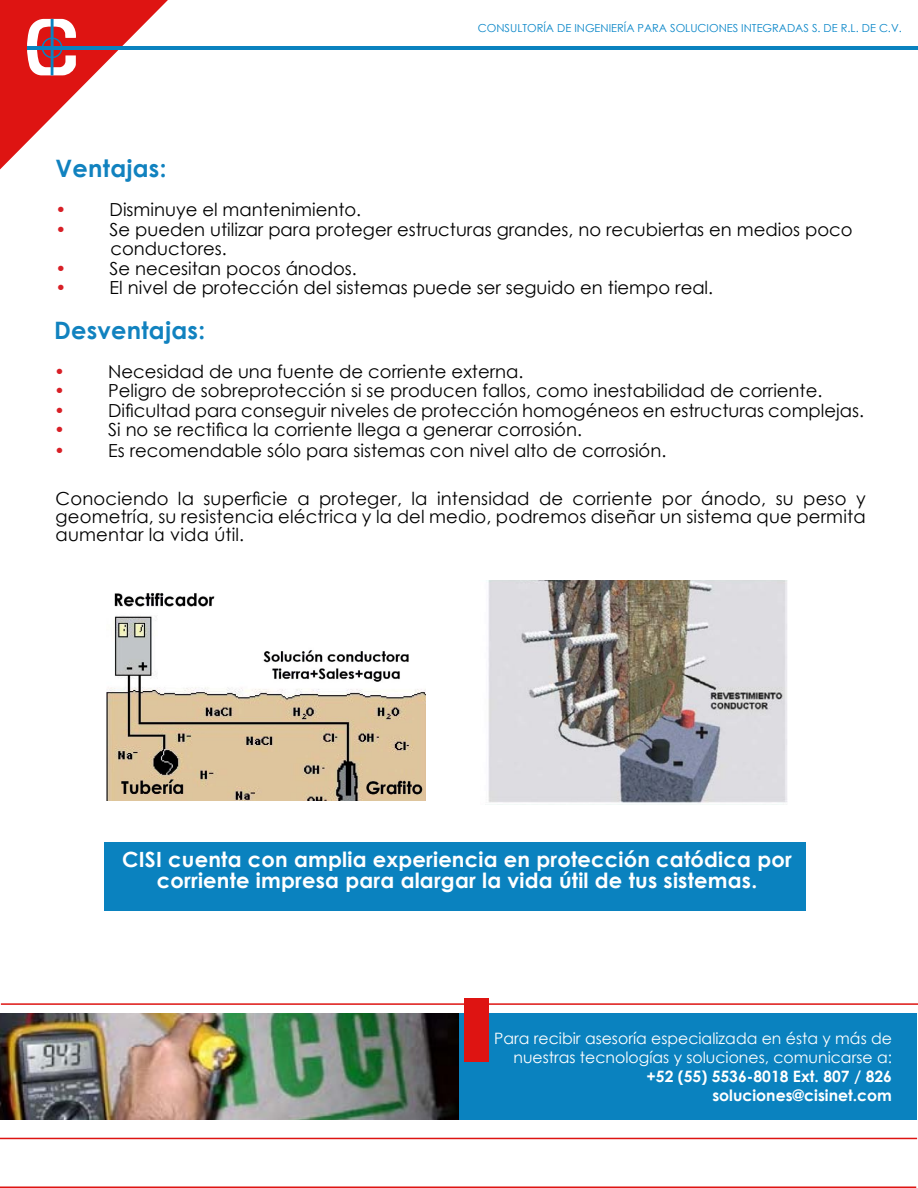
<style>
.page{position:relative;width:918px;height:1188px;background:#fff}
.page>*{position:absolute;margin:0;border:0;box-sizing:border-box;transform-origin:0 0}
.t1{font:700 24px "Century Gothic";letter-spacing:.01em;color:#1182bf}
.t2{font:700 21px/21px "Century Gothic";letter-spacing:.01em;color:#fff;text-align:center}
.t3{font:18px/19.5px "Century Gothic";color:#000}
.t4{font:18px/18px "Century Gothic";letter-spacing:.01em;color:#000101;text-align:justify}
.t5{font:15.6px/18.8px "Century Gothic";color:#fff;text-align:right}
.t6{font:700 15.6px/18.8px "Century Gothic";color:#fff;text-align:right}
.t7{font:11.1px "Century Gothic";color:#0986c8}
.s1{color:#d81f26}
</style>
<div class="page">
<svg style="left:0;top:0;width:194px;height:170px"></svg>
<hr style="left:27px;top:46px;width:891px;height:3px;background:#0a82bf">
<hr style="left:0;top:1186px;width:916px;height:2px;background:#de1412">
<hr style="left:1px;top:1003px;width:917px;height:2px;background:#de1412">
<hr style="left:0;top:1138px;width:917px;height:1px;background:#de1412">
<div style="left:453px;top:1014px;width:464px;height:106px;background:#0a82bf"></div>
<div style="left:465px;top:998px;width:24px;height:64px;background:#de1412"></div>
<img style="left:106px;top:592px;width:320px;height:208px">
<div style="left:104px;top:843px;width:702px;height:68px;background:#0a82bf"></div>
<img style="left:0;top:1013px;width:458px;height:107px">
<img style="left:485px;top:580px;width:302px;height:225px">
<p class="t7" style="left:478px;top:20px;width:425px">CONSULTORÍA DE INGENIERÍA PARA SOLUCIONES INTEGRADAS S. DE R.L. DE C.V.</p>
<h1 class="t1" style="left:56px;top:150px;width:112px">Ventajas:</h1>
<p class="t3" style="left:56px;top:200px;width:307px"><span class="s1">•</span> Disminuye el mantenimiento.</p>
<p class="t3" style="left:110px;top:219px;width:744px;text-indent:-55px"><span class="s1">•</span> Se pueden utilizar para proteger estructuras grandes, no recubiertas en medios poco conductores.</p>
<p class="t3" style="left:56px;top:258px;width:303px"><span class="s1">•</span> Se necesitan pocos ánodos.</p>
<p class="t3" style="left:56px;top:278px;width:659px"><span class="s1">•</span> El nivel de protección del sistemas puede ser seguido en tiempo real.</p>
<h1 class="t1" style="left:54px;top:312px;width:152px">Desventajas:</h1>
<p class="t3" style="left:54px;top:361px;width:471px"><span class="s1">•</span> Necesidad de una fuente de corriente externa.</p>
<p class="t3" style="left:54px;top:381px;width:770px"><span class="s1">•</span> Peligro de sobreprotección si se producen fallos, como inestabilidad de corriente.</p>
<p class="t3" style="left:54px;top:400px;width:811px"><span class="s1">•</span> Dificultad para conseguir niveles de protección homogéneos en estructuras complejas.</p>
<p class="t3" style="left:54px;top:420px;width:529px"><span class="s1">•</span> Si no se rectifica la corriente llega a generar corrosión.</p>
<p class="t3" style="left:54px;top:441px;width:614px"><span class="s1">•</span> Es recomendable sólo para sistemas con nivel alto de corrosión.</p>
<p class="t4" style="left:56px;top:489px;width:812px">Conociendo la superficie a proteger, la intensidad de corriente por ánodo, su peso y geometría, su resistencia eléctrica y la del medio, podremos diseñar un sistema que permita aumentar la vida útil.</p>
<p class="t2" style="left:122px;top:848px;width:671px">CISI cuenta con amplia experiencia en protección catódica por corriente impresa para alargar la vida útil de tus sistemas.</p>
<p class="t5" style="left:494px;top:1029px;width:399px">Para recibir asesoría especializada en ésta y más de nuestras tecnologías y soluciones, comunicarse a:</p>
<p class="t6" style="left:647px;top:1066px;width:247px">+52 (55) 5536-8018 Ext. 807 / 826 soluciones@cisinet.com</p>
</div>
